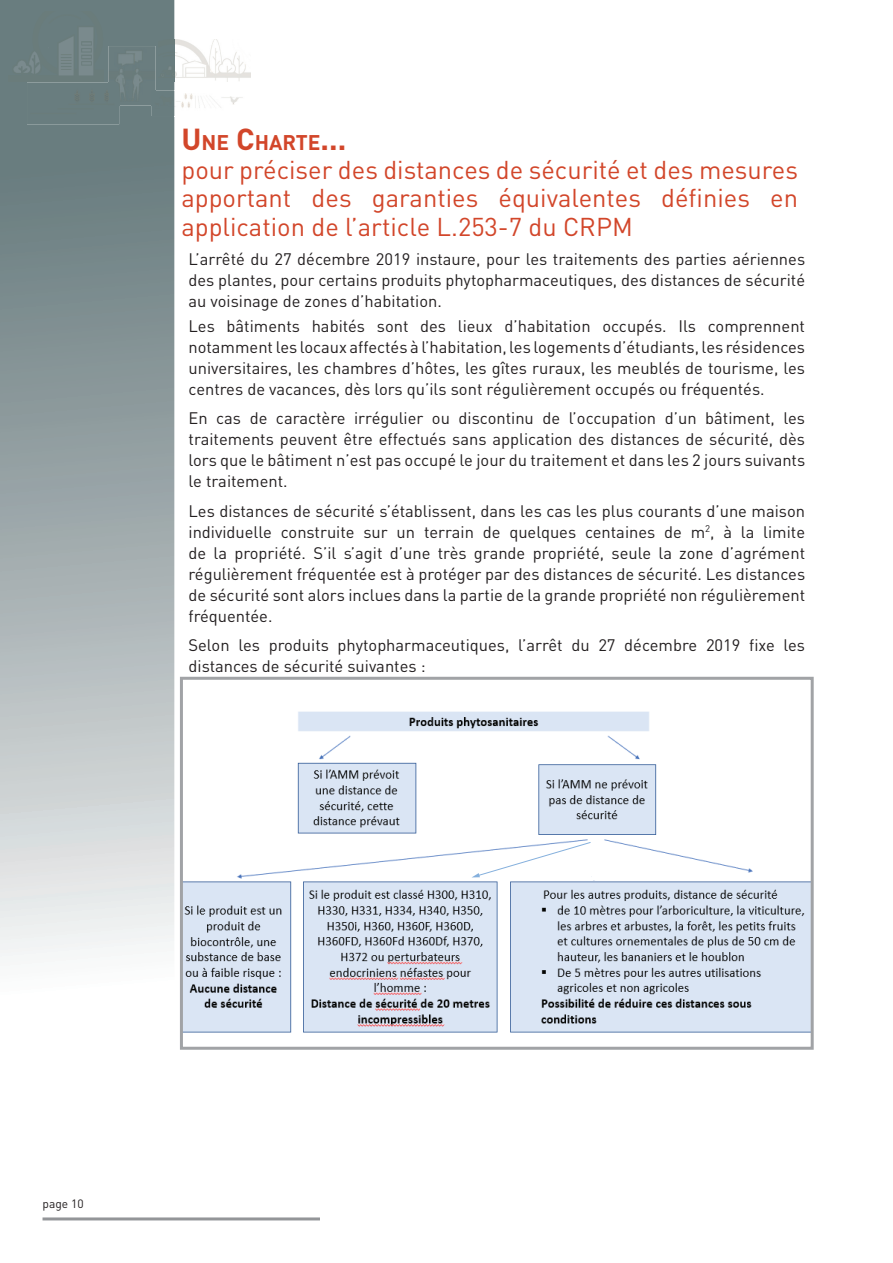
<style>
.page{position:relative;width:893px;height:1263px;background:#fff}
.page>*{position:absolute;margin:0;border:0;box-sizing:border-box;transform-origin:0 0}
.t1{font:25.5px/28.5px "DINOT";color:#d2462a;text-align:justify}
.t2{font:700 21px "DINOT";color:#d2462a}
.t3{font:16.5px/21px "DINOT";color:#231f20;text-align:justify}
.t4{font:12px "DINOT";color:#231f20}
.s1{font-size:30px}
</style>
<div class="page">
<img style="left:184px;top:711px;width:626px;height:322px">
<div style="left:593px;top:836px;width:7px;height:44px;background:#fff"></div>
<svg style="left:472px;top:841px;width:119px;height:36px"></svg>
<div style="left:180px;top:677px;width:634px;height:373px;border:3px solid #a1a3a6"></div>
<svg style="left:0;top:0;width:174px;height:1221px"></svg>
<div style="left:27px;top:83px;width:92px;height:41px;background:#697d7f"></div>
<img style="left:158px;top:39px;width:92px;height:42px">
<img style="left:108px;top:46px;width:48px;height:59px">
<img style="left:108px;top:83px;width:11px;height:22px">
<img style="left:152px;top:91px;width:91px;height:25px">
<img style="left:152px;top:91px;width:4px;height:14px">
<img style="left:9px;top:11px;width:95px;height:70px">
<hr style="left:43px;top:1217px;width:277px;height:3px;background:#939598">
<p class="t2" style="left:181px;top:129px;width:166px"><span class="s1">U</span>NE <span class="s1">C</span>HARTE<span class="s1">...</span></p>
<h1 class="t1" style="left:181px;top:155px;width:618px">pour préciser des distances de sécurité et des mesures apportant des garanties équivalentes définies en application de l’article L.253-7 du CRPM</h1>
<p class="t3" style="left:189px;top:248px;width:618px">L’arrêté du 27 décembre 2019 instaure, pour les traitements des parties aériennes des plantes, pour certains produits phytopharmaceutiques, des distances de sécurité au voisinage de zones d’habitation.</p>
<p class="t3" style="left:189px;top:315px;width:618px">Les bâtiments habités sont des lieux d’habitation occupés. Ils comprennent notamment les locaux affectés à l’habitation, les logements d’étudiants, les résidences universitaires, les chambres d’hôtes, les gîtes ruraux, les meublés de tourisme, les centres de vacances, dès lors qu’ils sont régulièrement occupés ou fréquentés.</p>
<p class="t3" style="left:189px;top:408px;width:618px">En cas de caractère irrégulier ou discontinu de l’occupation d’un bâtiment, les traitements peuvent être effectués sans application des distances de sécurité, dès lors que le bâtiment n’est pas occupé le jour du traitement et dans les 2 jours suivants le traitement.</p>
<p class="t3" style="left:189px;top:500px;width:618px">Les distances de sécurité s’établissent, dans les cas les plus courants d’une maison individuelle construite sur un terrain de quelques centaines de m<sup>2</sup>, à la limite de la propriété. S’il s’agit d’une très grande propriété, seule la zone d’agrément régulièrement fréquentée est à protéger par des distances de sécurité. Les distances de sécurité sont alors inclues dans la partie de la grande propriété non régulièrement fréquentée.</p>
<p class="t3" style="left:189px;top:635px;width:618px">Selon les produits phytopharmaceutiques, l’arrêt du 27 décembre 2019 fixe les distances de sécurité suivantes :</p>
<p class="t4" style="left:43px;top:1196px;width:43px">page 10</p>
</div>
